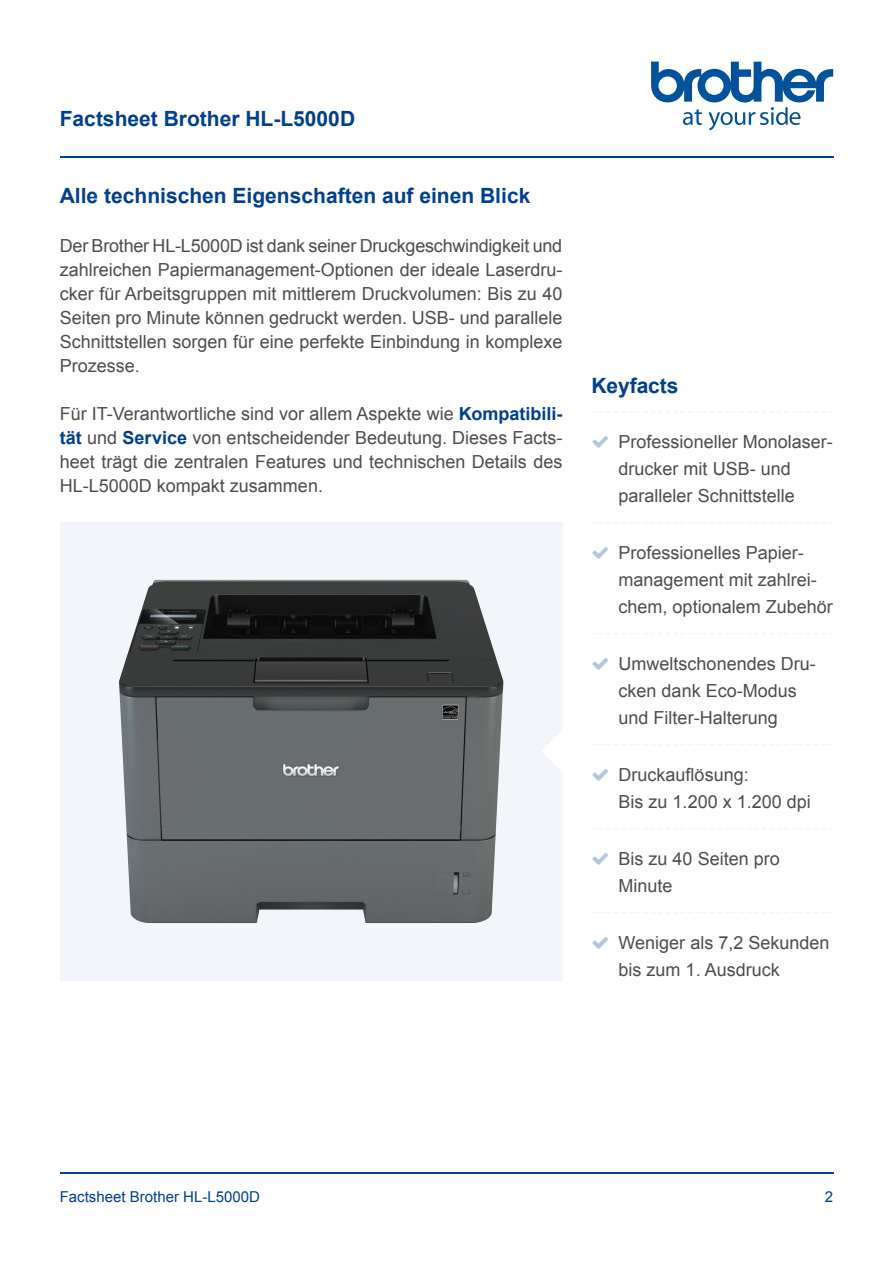
<style>
.page{position:relative;width:893px;height:1263px;background:#fff}
.page>*{position:absolute;margin:0;border:0;box-sizing:border-box;transform-origin:0 0}
.t1{font:700 21px "Arial";color:#00408c}
.t2{font:18px/27px "Arial";color:#4d4d4d}
.t3{font:15px "Arial";color:#00408c}
.s1{font-weight:700;color:#00408c}
</style>
<div class="page">
<hr style="left:60px;top:156px;width:773px;height:2px;background:#00408c">
<svg style="left:651px;top:62px;width:182px;height:68px"></svg>
<hr style="left:60px;top:1172px;width:773px;height:2px;background:#00408c">
<div style="left:60px;top:522px;width:502px;height:459px;background:#f2f5f9"></div>
<img style="left:119px;top:580px;width:384px;height:343px">
<svg style="left:592px;top:411px;width:241px;height:1px"></svg>
<svg style="left:592px;top:522px;width:241px;height:1px"></svg>
<svg style="left:592px;top:633px;width:241px;height:1px"></svg>
<svg style="left:592px;top:744px;width:241px;height:1px"></svg>
<svg style="left:592px;top:828px;width:241px;height:1px"></svg>
<svg style="left:592px;top:912px;width:241px;height:1px"></svg>
<svg style="left:542px;top:729px;width:21px;height:45px"></svg>
<p class="t1" style="left:60px;top:104px;width:297px">Factsheet Brother HL-L5000D</p>
<p class="t1" style="left:60px;top:181px;width:472px">Alle technischen Eigenschaften auf einen Blick</p>
<p class="t2" style="left:60px;top:234px;width:504px;line-height:24px;text-align:justify">Der Brother HL-L5000D ist dank seiner Druckgeschwindigkeit und zahlreichen Papiermanagement-Optionen der ideale Laserdru&shy;cker für Arbeitsgruppen mit mittlerem Druckvolumen: Bis zu 40<br>Seiten pro Minute können gedruckt werden. USB- und parallele Schnittstellen sorgen für eine perfekte Einbindung in komplexe Prozesse.</p>
<p class="t2" style="left:60px;top:402px;width:504px;line-height:24px;text-align:justify">Für IT-Verantwortliche sind vor allem Aspekte wie <span class="s1">Kompatibili&shy;tät</span> und <span class="s1">Service</span> von entscheidender Bedeutung. Dieses Facts&shy;heet trägt die zentralen Features und technischen Details des HL-L5000D kompakt zusammen.</p>
<p class="t1" style="left:591px;top:371px;width:88px">Keyfacts</p>
<p class="t2" style="left:618px;top:429px;width:216px">Professioneller Monolaser&shy;drucker mit USB- und paralleler Schnittstelle</p>
<p class="t2" style="left:618px;top:540px;width:216px">Professionelles Papier&shy;management mit zahlrei&shy;chem, optionalem Zubehör</p>
<p class="t2" style="left:618px;top:651px;width:199px">Umweltschonendes Dru&shy;cken dank Eco-Modus und Filter-Halterung</p>
<p class="t2" style="left:618px;top:762px;width:194px">Druckauflösung:<br>Bis zu 1.200 x 1.200 dpi</p>
<p class="t2" style="left:618px;top:846px;width:163px">Bis zu 40 Seiten pro<br>Minute</p>
<p class="t2" style="left:618px;top:930px;width:212px">Weniger als 7,2 Sekunden bis zum 1. Ausdruck</p>
<p class="t3" style="left:60px;top:1186px;width:202px">Factsheet Brother HL-L5000D</p>
<p class="t3" style="left:824px;top:1186px;width:10px">2</p>
</div>
